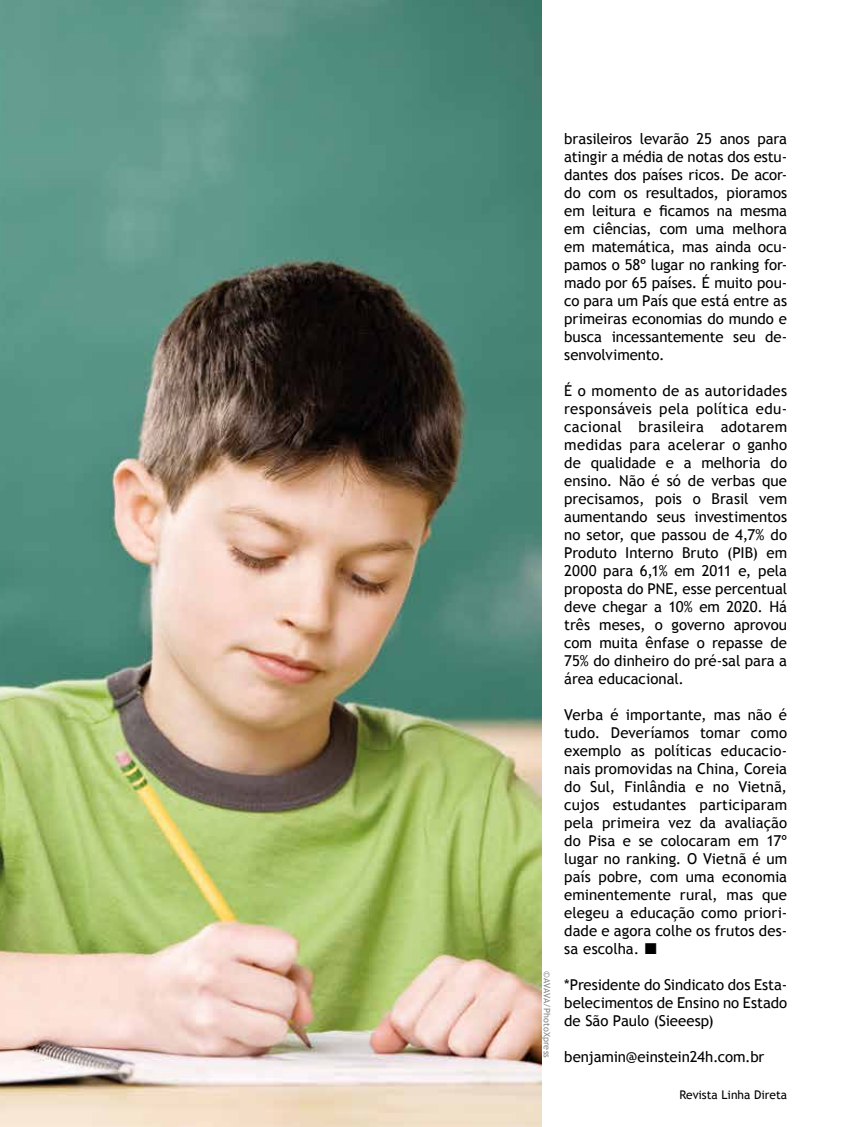
<style>
.page{position:relative;width:851px;height:1127px;background:#fff}
.page>*{position:absolute;margin:0;border:0;box-sizing:border-box;transform-origin:0 0}
.t1{font:15px/18px "Trebuchet MS";color:#000;text-align:justify}
.t2{font:12px "Trebuchet MS";color:#000}
.t3{font:9px "Trebuchet MS";letter-spacing:.005em;color:#878787}
</style>
<div class="page">
<img style="left:0;top:0;width:541px;height:1127px">
<p class="t3" style="left:552px;top:971px;width:88px;rotate:90deg">©AVAVA/PhotoXpress</p>
<p class="t1" style="left:564px;top:130px;width:224px">brasileiros levarão 25 anos para atingir a média de notas dos estu&shy;dantes dos países ricos. De acor&shy;do com os resultados, pioramos em leitura e ficamos na mesma em ciências, com uma melhora em matemática, mas ainda ocu&shy;pamos o 58º lugar no ranking for&shy;mado por 65 países. É muito pou&shy;co para um País que está entre as primeiras economias do mundo e busca incessantemente seu de&shy;senvolvimento.</p>
<p class="t1" style="left:564px;top:382px;width:224px">É o momento de as autoridades responsáveis pela política edu&shy;cacional brasileira adotarem medidas para acelerar o ganho de qualidade e a melhoria do ensino. Não é só de verbas que precisamos, pois o Brasil vem aumentando seus investimentos no setor, que passou de 4,7% do Produto Interno Bruto (PIB) em 2000 para 6,1% em 2011 e, pela proposta do PNE, esse percentual deve chegar a 10% em 2020. Há três meses, o governo aprovou com muita ênfase o repasse de 75% do dinheiro do pré-sal para a área educacional.</p>
<p class="t1" style="left:564px;top:706px;width:224px">Verba é importante, mas não é tudo. Deveríamos tomar como exemplo as políticas educacio&shy;nais promovidas na China, Coreia do Sul, Finlândia e no Vietnã, cujos estudantes participaram pela primeira vez da avaliação do Pisa e se colocaram em 17º lugar no ranking. O Vietnã é um país pobre, com uma economia eminentemente rural, mas que elegeu a educação como priori&shy;dade e agora colhe os frutos des&shy;sa escolha.</p>
<p class="t1" style="left:564px;top:976px;width:224px">*Presidente do Sindicato dos Esta&shy;belecimentos de Ensino no Estado de São Paulo (Sieeesp)</p>
<p class="t1" style="left:564px;top:1048px;width:202px">benjamin@einstein24h.com.br</p>
<p class="t2" style="left:679px;top:1088px;width:109px">Revista Linha Direta</p>
</div>
